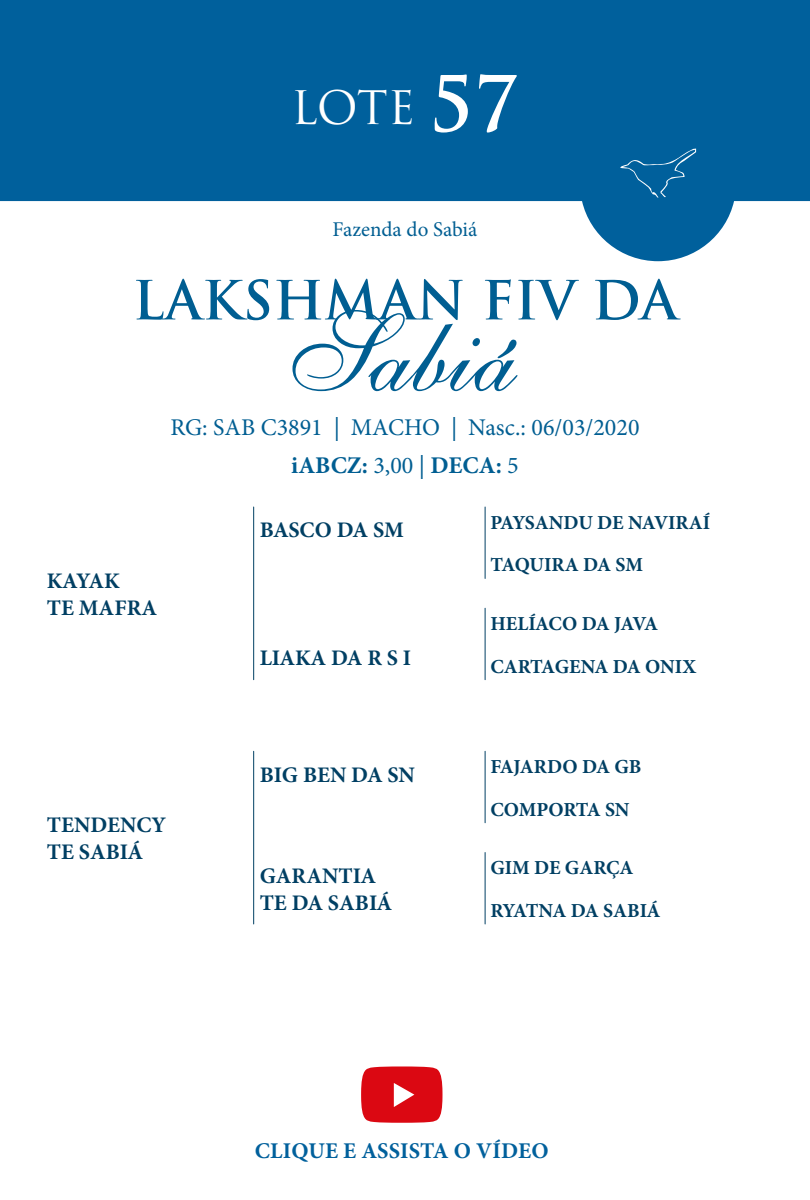
<style>
.page{position:relative;width:810px;height:1200px;background:#fff}
.page>*{position:absolute;margin:0;border:0;box-sizing:border-box;transform-origin:0 0}
.t1{font:700 52.5px "Trajan Pro";color:#005e92}
.t2{font:45px "Trajan Pro";color:#fff}
.t3{font:24px/37.5px "Minion Pro";color:#005e92;text-align:center}
.t4{font:700 22.5px "Minion Pro";letter-spacing:.01em;color:#00609c}
.t5{font:700 22.27px/26.7px "Minion Pro";color:#003f63}
.t6{font:21px "Minion Pro";color:#005e92}
.t7{font:700 19.88px "Minion Pro";letter-spacing:-.01em;color:#003f63}
.t8{font:700 19.88px "Minion Pro";letter-spacing:-.035em;color:#003f63}
.t9{font:700 19.88px "Minion Pro";letter-spacing:-.04em;color:#003f63}
.s1{font-weight:700;font-size:75px}
.s2{font-weight:700}
</style>
<div class="page">
<svg style="left:292px;top:310px;width:226px;height:81px"></svg>
<svg style="left:361px;top:1066px;width:82px;height:57px"></svg>
<hr style="left:253px;top:507px;width:1px;height:173px;background:#003f63">
<hr style="left:253px;top:751px;width:1px;height:173px;background:#003f63">
<hr style="left:485px;top:507px;width:1px;height:71px;background:#003f63">
<hr style="left:485px;top:751px;width:1px;height:72px;background:#003f63">
<hr style="left:485px;top:608px;width:1px;height:72px;background:#003f63">
<hr style="left:485px;top:853px;width:1px;height:71px;background:#003f63">
<svg style="left:0;top:0;width:810px;height:261px;fill:#00609c"></svg>
<svg style="left:620px;top:149px;width:76px;height:48px"></svg>
<h2 class="t2" style="left:291px;top:79px;width:229px">LOTE <span class="s1">57</span></h2>
<p class="t6" style="left:332px;top:215px;width:147px">Fazenda do Sabiá</p>
<h1 class="t1" style="left:132px;top:268px;width:547px">LAKSHMAN FIV DA</h1>
<p class="t3" style="left:170px;top:409px;width:471px">RG: SAB C3891 | MACHO | Nasc.: 06/03/2020 <span class="s2">iABCZ:</span> 3,00 | <span class="s2">DECA:</span> 5</p>
<p class="t5" style="left:47px;top:569px;width:112px">KAYAK<br>TE MAFRA</p>
<p class="t5" style="left:47px;top:813px;width:121px">TENDENCY<br>TE SABIÁ</p>
<p class="t5" style="left:260px;top:518px;width:146px">BASCO DA SM</p>
<p class="t5" style="left:260px;top:646px;width:153px">LIAKA DA R S I</p>
<p class="t5" style="left:260px;top:762px;width:157px">BIG BEN DA SN</p>
<p class="t5" style="left:260px;top:863px;width:134px">GARANTIA<br>TE DA SABIÁ</p>
<p class="t7" style="left:490px;top:510px;width:222px">PAYSANDU DE NAVIRAÍ</p>
<p class="t7" style="left:490px;top:553px;width:154px">TAQUIRA DA SM</p>
<p class="t8" style="left:490px;top:612px;width:169px">HELÍACO DA JAVA</p>
<p class="t7" style="left:490px;top:654px;width:207px">CARTAGENA DA ONIX</p>
<p class="t7" style="left:490px;top:755px;width:153px">FAJARDO DA GB</p>
<p class="t7" style="left:490px;top:797px;width:141px">COMPORTA SN</p>
<p class="t7" style="left:490px;top:856px;width:145px">GIM DE GARÇA</p>
<p class="t9" style="left:490px;top:899px;width:172px">RYATNA DA SABIÁ</p>
<p class="t4" style="left:255px;top:1137px;width:295px">CLIQUE E ASSISTA O VÍDEO</p>
</div>
